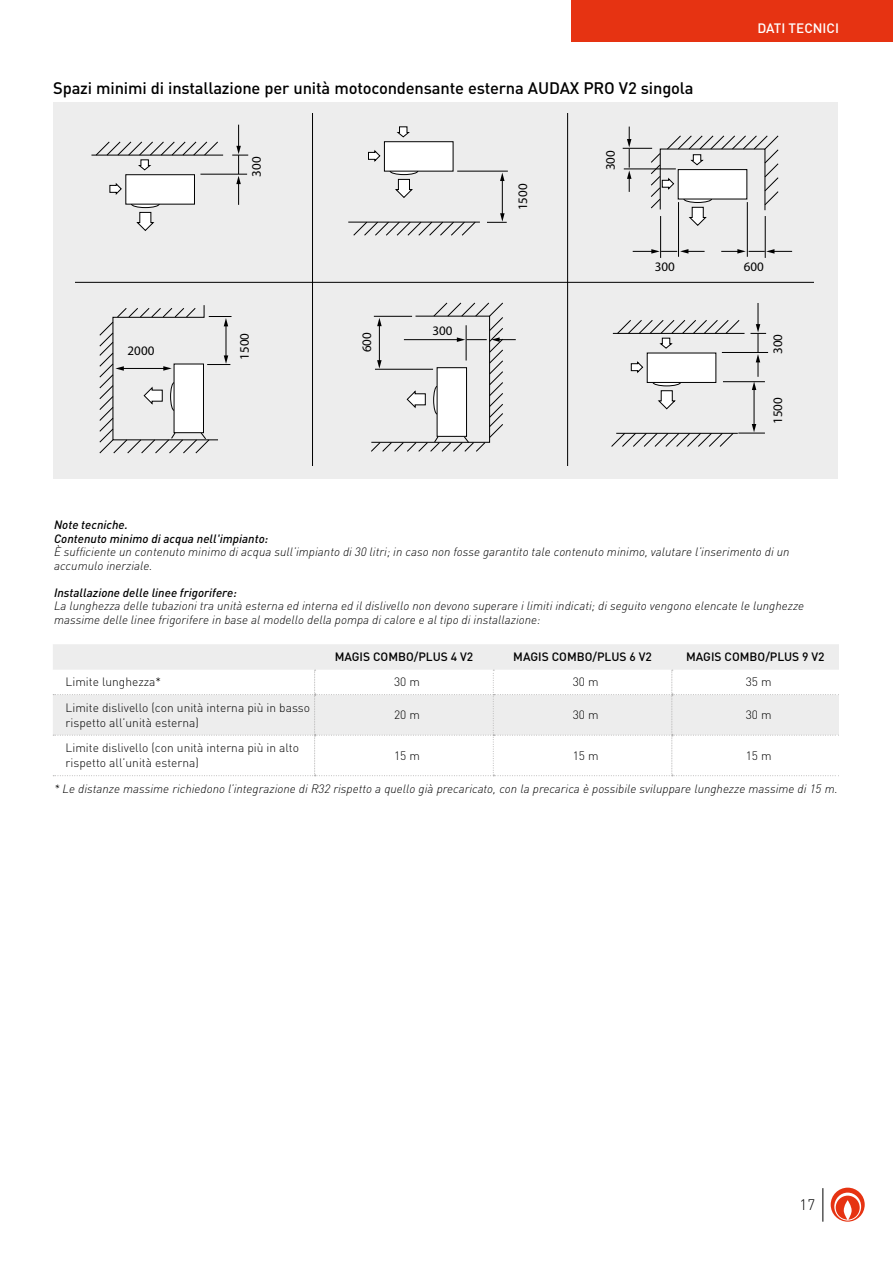
<style>
.page{position:relative;width:893px;height:1263px;background:#fff}
.page>*{position:absolute;margin:0;border:0;box-sizing:border-box;transform-origin:0 0}
.t1{font:500 16.5px "DIN";letter-spacing:-.01em;color:#000}
.t2{font:300 15px "DIN";color:#000}
.t3{font:500 13.5px "DIN";color:#fff}
.t4{font:13.05px "Myriad Pro";color:#000}
.t5{font:italic 300 12px/13.5px "DIN";color:#000}
.t6{font:300 12px/15px "DIN";color:#000}
.t7{font:italic 500 12px/13.5px "DIN";color:#000}
.t8{font:500 12px "DIN";color:#000}
</style>
<div class="page">
<div style="left:53px;top:102px;width:785px;height:376px;background:#ededed"></div>
<hr style="left:91px;top:155px;width:132px;height:1px;background:#000">
<hr style="left:200px;top:174px;width:47px;height:1px;background:#000">
<svg style="left:232px;top:125px;width:16px;height:80px"></svg>
<svg style="left:131px;top:204px;width:29px;height:27px"></svg>
<svg style="left:96px;top:141px;width:122px;height:29px;background:#d5d5d5"></svg>
<svg style="left:110px;top:183px;width:12px;height:12px"></svg>
<hr style="left:348px;top:222px;width:132px;height:1px;background:#000">
<svg style="left:353px;top:222px;width:123px;height:14px;background:#c7c7c7"></svg>
<svg style="left:390px;top:171px;width:28px;height:27px"></svg>
<svg style="left:397px;top:126px;width:13px;height:11px"></svg>
<svg style="left:368px;top:150px;width:12px;height:12px"></svg>
<hr style="left:457px;top:171px;width:51px;height:1px;background:#000">
<hr style="left:502px;top:179px;width:1px;height:36px;background:#000">
<svg style="left:500px;top:173px;width:5px;height:8px"></svg>
<svg style="left:487px;top:213px;width:20px;height:10px"></svg>
<hr style="left:660px;top:216px;width:1px;height:42px;background:#000">
<hr style="left:678px;top:202px;width:1px;height:55px;background:#000">
<svg style="left:633px;top:249px;width:72px;height:5px"></svg>
<hr style="left:765px;top:216px;width:1px;height:42px;background:#000">
<hr style="left:747px;top:202px;width:1px;height:55px;background:#000">
<svg style="left:721px;top:249px;width:71px;height:5px"></svg>
<svg style="left:623px;top:127px;width:156px;height:99px;background:#dbdbdb"></svg>
<svg style="left:99px;top:305px;width:133px;height:148px;background:#dfdfdf"></svg>
<svg style="left:371px;top:302px;width:145px;height:150px;background:#dedede"></svg>
<hr style="left:613px;top:333px;width:131px;height:1px;background:#000">
<hr style="left:722px;top:352px;width:46px;height:1px;background:#000">
<svg style="left:652px;top:383px;width:29px;height:26px"></svg>
<svg style="left:617px;top:320px;width:123px;height:29px;background:#d5d5d5"></svg>
<svg style="left:631px;top:361px;width:12px;height:12px"></svg>
<hr style="left:723px;top:381px;width:42px;height:1px;background:#000">
<hr style="left:754px;top:388px;width:1px;height:37px;background:#000">
<svg style="left:750px;top:303px;width:16px;height:87px"></svg>
<svg style="left:611px;top:424px;width:154px;height:23px;background:#d4d4d4"></svg>
<div style="left:126px;top:175px;width:68px;height:29px;background:#fff"></div>
<div style="left:384px;top:142px;width:69px;height:29px;background:#fff"></div>
<div style="left:678px;top:170px;width:69px;height:29px;background:#fff"></div>
<div style="left:678px;top:169px;width:69px;height:30px;border:1px solid #000"></div>
<div style="left:174px;top:364px;width:29px;height:69px;background:#fff"></div>
<div style="left:174px;top:364px;width:30px;height:69px;border:1px solid #000"></div>
<div style="left:437px;top:368px;width:29px;height:68px;background:#fff"></div>
<div style="left:437px;top:367px;width:30px;height:69px;border:1px solid #000"></div>
<div style="left:647px;top:353px;width:69px;height:29px;background:#fff"></div>
<div style="left:647px;top:353px;width:69px;height:30px;border:1px solid #000"></div>
<hr style="left:75px;top:282px;width:739px;height:1px;background:#000">
<hr style="left:312px;top:113px;width:1px;height:352px;background:#000">
<hr style="left:567px;top:113px;width:1px;height:352px;background:#000">
<div style="left:53px;top:644px;width:786px;height:26px;background:#ededed"></div>
<svg style="left:53px;top:670px;width:786px;height:106px"></svg>
<hr style="left:822px;top:1188px;width:1px;height:34px;background:#000">
<svg style="left:831px;top:1187px;width:34px;height:35px"></svg>
<div style="left:571px;top:0;width:322px;height:41px;background:#e63312"></div>
<h1 class="t1" style="left:53px;top:78px;width:642px">Spazi minimi di installazione per unità motocondensante esterna AUDAX PRO V2 singola</h1>
<p class="t4" style="left:248px;top:177px;width:22px;rotate:-90deg">300</p>
<p class="t4" style="left:602px;top:170px;width:22px;rotate:-90deg">300</p>
<p class="t4" style="left:128px;top:343px;width:28px">2000</p>
<p class="t4" style="left:236px;top:360px;width:28px;rotate:-90deg">1500</p>
<p class="t4" style="left:359px;top:352px;width:22px;rotate:-90deg">600</p>
<p class="t4" style="left:432px;top:322px;width:22px">300</p>
<p class="t4" style="left:515px;top:210px;width:28px;rotate:-90deg">1500</p>
<p class="t4" style="left:655px;top:259px;width:22px">300</p>
<p class="t3" style="left:757px;top:19px;width:83px">DATI TECNICI</p>
<p class="t4" style="left:744px;top:259px;width:22px">600</p>
<p class="t4" style="left:770px;top:354px;width:22px;rotate:-90deg">300</p>
<p class="t4" style="left:770px;top:424px;width:28px;rotate:-90deg">1500</p>
<p class="t7" style="left:54px;top:518px;width:216px">Note tecniche.<br>Contenuto minimo di acqua nell'impianto:</p>
<p class="t5" style="left:54px;top:545px;width:737px">È sufficiente un contenuto minimo di acqua sull’impianto di 30 litri; in caso non fosse garantito tale contenuto minimo, valutare l’inserimento di un accumulo inerziale.</p>
<p class="t7" style="left:54px;top:585px;width:184px">Installazione delle linee frigorifere:</p>
<p class="t5" style="left:54px;top:599px;width:752px">La lunghezza delle tubazioni tra unità esterna ed interna ed il dislivello non devono superare i limiti indicati; di seguito vengono elencate le lunghezze massime delle linee frigorifere in base al modello della pompa di calore e al tipo di installazione:</p>
<p class="t8" style="left:335px;top:649px;width:140px">MAGIS COMBO/PLUS 4 V2</p>
<p class="t8" style="left:513px;top:649px;width:140px">MAGIS COMBO/PLUS 6 V2</p>
<p class="t8" style="left:686px;top:649px;width:140px">MAGIS COMBO/PLUS 9 V2</p>
<p class="t6" style="left:66px;top:674px;width:97px">Limite lunghezza*</p>
<p class="t6" style="left:394px;top:674px;width:27px">30 m</p>
<p class="t6" style="left:573px;top:674px;width:27px">30 m</p>
<p class="t6" style="left:746px;top:674px;width:27px">35 m</p>
<p class="t6" style="left:66px;top:700px;width:246px">Limite dislivello (con unità interna più in basso rispetto all’unità esterna)</p>
<p class="t6" style="left:394px;top:707px;width:27px">20 m</p>
<p class="t6" style="left:573px;top:707px;width:27px">30 m</p>
<p class="t6" style="left:746px;top:707px;width:27px">30 m</p>
<p class="t6" style="left:66px;top:740px;width:235px">Limite dislivello (con unità interna più in alto rispetto all’unità esterna)</p>
<p class="t6" style="left:394px;top:748px;width:27px">15 m</p>
<p class="t6" style="left:573px;top:748px;width:27px">15 m</p>
<p class="t6" style="left:746px;top:748px;width:27px">15 m</p>
<p class="t5" style="left:54px;top:782px;width:785px">* Le distanze massime richiedono l’integrazione di R32 rispetto a quello già precaricato, con la precarica è possibile sviluppare lunghezze massime di 15 m.</p>
<p class="t2" style="left:800px;top:1195px;width:17px">17</p>
</div>
